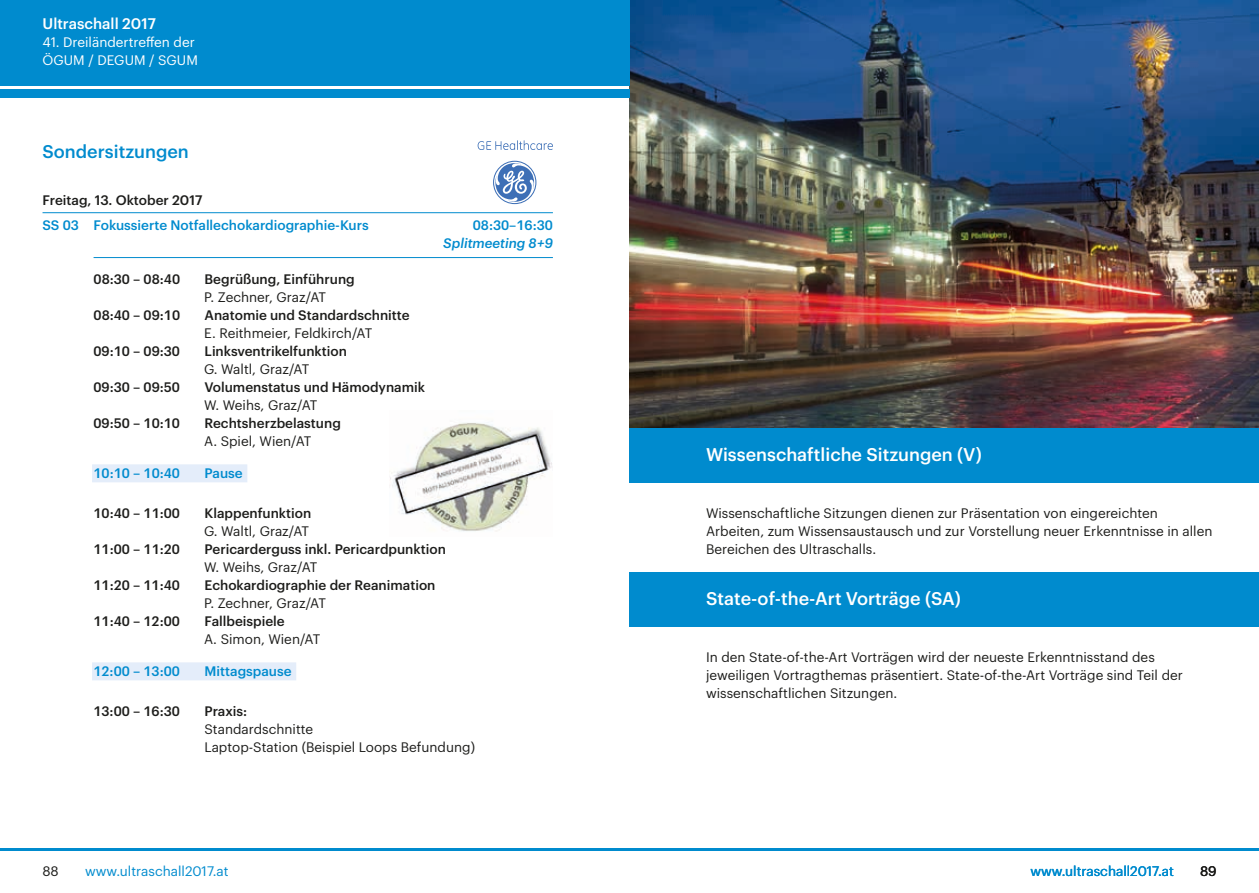
<style>
.page{position:relative;width:1259px;height:893px;background:#fff}
.page>*{position:absolute;margin:0;border:0;box-sizing:border-box;transform-origin:0 0}
.t1{font:500 18px "Graphik";color:#fff}
.t2{font:500 18px "Graphik";color:#008bce}
.t3{font:500 15px "Graphik";color:#fff}
.t4{font:13.5px/18px "Graphik";color:#1d1d1b}
.t5{font:500 13.5px "Graphik";color:#1d1d1b}
.t6{font:500 13.5px "Graphik";color:#008bce}
.t7{font:13.5px "Graphik";color:#008bce}
.t8{font:13.5px/18px "Graphik";color:#fff}
.t9{font:italic 500 13.5px "Graphik";color:#008bce}
</style>
<div class="page">
<img style="left:629px;top:0;width:630px;height:428px">
<div style="left:0;top:0;width:629px;height:85px;background:#008bce"></div>
<div style="left:0;top:89px;width:629px;height:9px;background:#008bce"></div>
<hr style="left:0;top:848px;width:1259px;height:2px;background:#008bce">
<div style="left:629px;top:429px;width:630px;height:54px;background:#008bce"></div>
<div style="left:629px;top:572px;width:630px;height:54px;background:#008bce"></div>
<hr style="left:43px;top:212px;width:510px;height:1px;background:#008bce">
<hr style="left:94px;top:257px;width:459px;height:1px;background:#008bce">
<div style="left:92px;top:464px;width:155px;height:18px;background:#e4edfa"></div>
<div style="left:92px;top:662px;width:204px;height:18px;background:#e4edfa"></div>
<svg style="left:477px;top:140px;width:76px;height:10px"></svg>
<svg style="left:493px;top:161px;width:43px;height:43px"></svg>
<img style="left:390px;top:423px;width:163px;height:109px">
<p class="t3" style="left:43px;top:12px;width:115px">Ultraschall 2017</p>
<p class="t8" style="left:43px;top:32px;width:157px">41. Dreiländertreffen der<br>ÖGUM / DEGUM / SGUM</p>
<h1 class="t2" style="left:43px;top:138px;width:148px">Sondersitzungen</h1>
<p class="t5" style="left:43px;top:190px;width:161px">Freitag, 13. Oktober 2017</p>
<p class="t6" style="left:43px;top:215px;width:328px">SS 03 Fokussierte Notfallechokardiographie-Kurs</p>
<p class="t6" style="left:473px;top:215px;width:82px">08:30–16:30</p>
<p class="t9" style="left:443px;top:233px;width:111px">Splitmeeting 8+9</p>
<p class="t5" style="left:94px;top:269px;width:88px">08:30 – 08:40</p>
<p class="t5" style="left:205px;top:269px;width:152px">Begrüßung, Einführung</p>
<p class="t4" style="left:204px;top:287px;width:123px">P. Zechner, Graz/AT</p>
<p class="t5" style="left:94px;top:305px;width:88px">08:40 – 09:10</p>
<p class="t5" style="left:205px;top:305px;width:207px">Anatomie und Standardschnitte</p>
<p class="t4" style="left:204px;top:323px;width:170px">E. Reithmeier, Feldkirch/AT</p>
<p class="t5" style="left:94px;top:341px;width:88px">09:10 – 09:30</p>
<p class="t5" style="left:204px;top:341px;width:144px">Linksventrikelfunktion</p>
<p class="t4" style="left:204px;top:359px;width:107px">G. Waltl, Graz/AT</p>
<p class="t5" style="left:94px;top:377px;width:88px">09:30 – 09:50</p>
<p class="t5" style="left:204px;top:377px;width:222px">Volumenstatus und Hämodynamik</p>
<p class="t4" style="left:204px;top:395px;width:115px">W. Weihs, Graz/AT</p>
<p class="t5" style="left:93px;top:413px;width:88px">09:50 – 10:10</p>
<p class="t5" style="left:204px;top:413px;width:138px">Rechtsherzbelastung</p>
<p class="t4" style="left:204px;top:431px;width:109px">A. Spiel, Wien/AT</p>
<p class="t6" style="left:93px;top:463px;width:88px">10:10 – 10:40</p>
<p class="t6" style="left:204px;top:463px;width:40px">Pause</p>
<p class="t5" style="left:93px;top:503px;width:88px">10:40 – 11:00</p>
<p class="t5" style="left:204px;top:503px;width:108px">Klappenfunktion</p>
<p class="t4" style="left:204px;top:521px;width:107px">G. Waltl, Graz/AT</p>
<p class="t5" style="left:93px;top:539px;width:88px">11:00 – 11:20</p>
<p class="t5" style="left:204px;top:539px;width:243px">Pericarderguss inkl. Pericardpunktion</p>
<p class="t4" style="left:204px;top:557px;width:115px">W. Weihs, Graz/AT</p>
<p class="t5" style="left:93px;top:575px;width:88px">11:20 – 11:40</p>
<p class="t5" style="left:204px;top:575px;width:232px">Echokardiographie der Reanimation</p>
<p class="t4" style="left:204px;top:593px;width:123px">P. Zechner, Graz/AT</p>
<p class="t5" style="left:93px;top:611px;width:88px">11:40 – 12:00</p>
<p class="t5" style="left:204px;top:611px;width:82px">Fallbeispiele</p>
<p class="t4" style="left:204px;top:629px;width:118px">A. Simon, Wien/AT</p>
<p class="t6" style="left:93px;top:661px;width:88px">12:00 – 13:00</p>
<p class="t6" style="left:204px;top:661px;width:89px">Mittagspause</p>
<p class="t5" style="left:93px;top:701px;width:88px">13:00 – 16:30</p>
<p class="t5" style="left:204px;top:701px;width:44px">Praxis:</p>
<p class="t4" style="left:204px;top:719px;width:272px">Standardschnitte<br>Laptop-Station (Beispiel Loops Befundung)</p>
<p class="t4" style="left:43px;top:861px;width:18px">88</p>
<p class="t7" style="left:85px;top:861px;width:145px">www.ultraschall2017.at</p>
<h1 class="t1" style="left:706px;top:441px;width:277px">Wissenschaftliche Sitzungen (V)</h1>
<p class="t4" style="left:706px;top:503px;width:508px">Wissenschaftliche Sitzungen dienen zur Präsentation von eingereichten<br>Arbeiten, zum Wissensaustausch und zur Vorstellung neuer Erkenntnisse in allen<br>Bereichen des Ultraschalls.</p>
<h1 class="t1" style="left:706px;top:585px;width:256px">State-of-the-Art Vorträge (SA)</h1>
<p class="t4" style="left:706px;top:647px;width:478px">In den State-of-the-Art Vorträgen wird der neueste Erkenntnisstand des jeweiligen Vortragthemas präsentiert. State-of-the-Art Vorträge sind Teil der wissenschaftlichen Sitzungen.</p>
<p class="t7" style="left:1030px;top:861px;width:145px">www.ultraschall2017.at</p>
<p class="t4" style="left:1200px;top:861px;width:18px">89</p>
</div>
